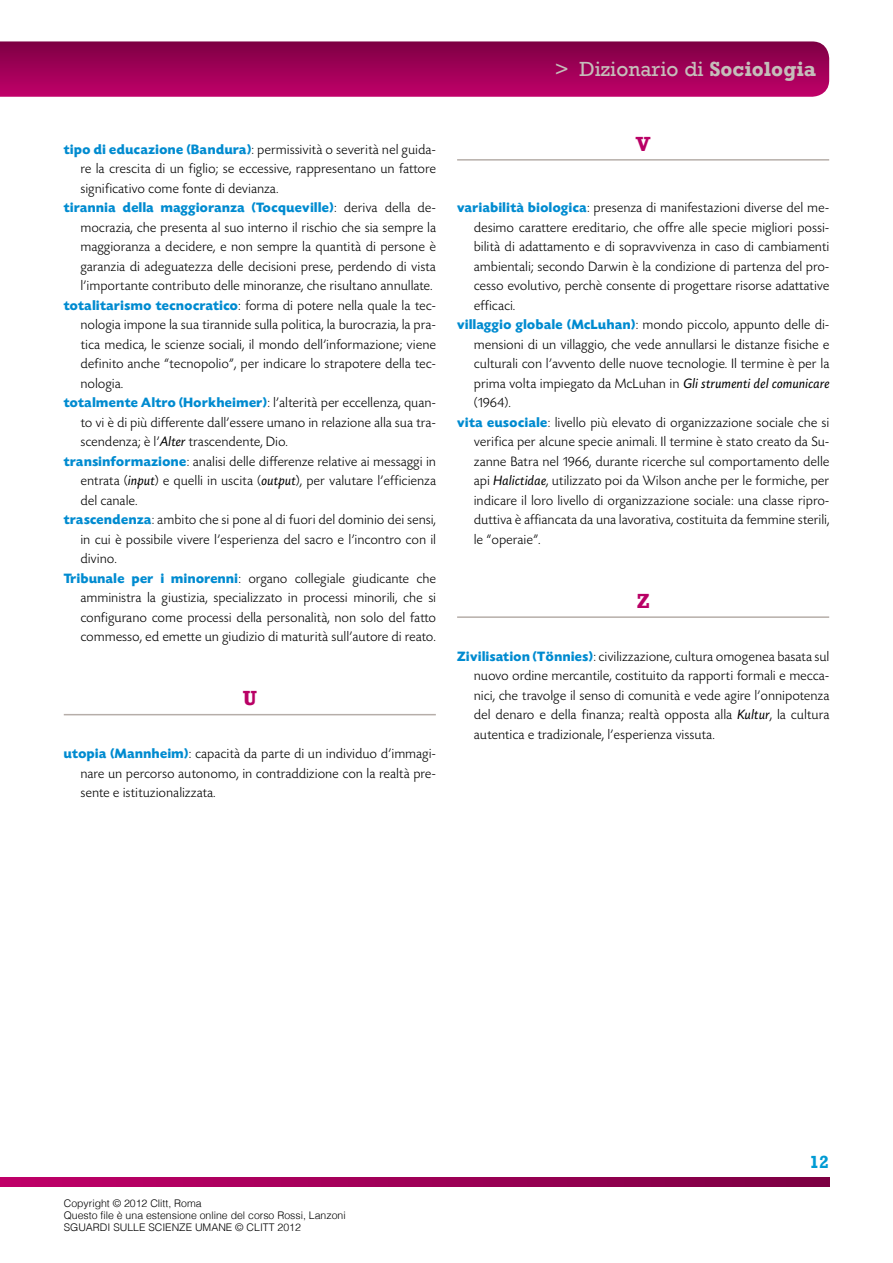
<style>
.page{position:relative;width:893px;height:1263px;background:#fff}
.page>*{position:absolute;margin:0;border:0;box-sizing:border-box;transform-origin:0 0}
.t1{font:21px "Rockwell";color:#c5beba}
.titolo_2{font:700 21px "Rockwell";color:#b90065}
.t2{font:700 18px "Rockwell";color:#009bd4}
.TESTO_BASE{font:300 14.25px/19.5px "Today SH";letter-spacing:.04em;color:#000;text-align:justify}
.t3{font:300 10.5px/12px "Helvetica";color:#000}
.s1{font-weight:700}
.s2{font-weight:700;color:#008bd0}
.s3{font-weight:400;font-style:italic}
</style>
<div class="page">
<svg style="left:0;top:41px;width:829px;height:56px;background:#a00358"></svg>
<svg style="left:0;top:1178px;width:829px;height:8px;background:#9e0056"></svg>
<hr style="left:64px;top:714px;width:372px;height:1px;background:#b6aea9">
<hr style="left:457px;top:159px;width:372px;height:2px;background:#b6aea9">
<hr style="left:457px;top:616px;width:372px;height:2px;background:#b6aea9">
<h1 class="t1" style="left:555px;top:57px;width:263px">&gt; Dizionario di <span class="s1">Sociologia</span></h1>
<p class="TESTO_BASE" style="left:81px;top:140px;width:357px;text-indent:-17px"><span class="s2">tipo di educazione (Bandura)</span>: permissività o severità nel guida&shy;re la crescita di un figlio; se eccessive, rappresentano un fattore significativo come fonte di devianza.</p>
<p class="TESTO_BASE" style="left:81px;top:198px;width:357px;text-indent:-17px"><span class="s2">tirannia della maggioranza (Tocqueville)</span>: deriva della de&shy;mocrazia, che presenta al suo interno il rischio che sia sempre la maggioranza a decidere, e non sempre la quantità di persone è garanzia di adeguatezza delle decisioni prese, perdendo di vista l’importante contributo delle minoranze, che risultano annullate.</p>
<p class="TESTO_BASE" style="left:81px;top:296px;width:357px;text-indent:-17px"><span class="s2">totalitarismo tecnocratico</span>: forma di potere nella quale la tec&shy;nologia impone la sua tirannide sulla politica, la burocrazia, la pra&shy;tica medica, le scienze sociali, il mondo dell’informazione; viene definito anche “tecnopolio”, per indicare lo strapotere della tec&shy;nologia.</p>
<p class="TESTO_BASE" style="left:81px;top:393px;width:357px;text-indent:-17px"><span class="s2">totalmente Altro (Horkheimer)</span>: l’alterità per eccellenza, quan&shy;to vi è di più differente dall’essere umano in relazione alla sua tra&shy;scendenza; è l’<span class="s3">Alter</span> trascendente, Dio.</p>
<p class="TESTO_BASE" style="left:81px;top:452px;width:357px;text-indent:-17px"><span class="s2">transinformazione</span>: analisi delle differenze relative ai messaggi in entrata (<span class="s3">input</span>) e quelli in uscita (<span class="s3">output</span>), per valutare l’efficienza del canale.</p>
<p class="TESTO_BASE" style="left:81px;top:510px;width:356px;text-indent:-17px"><span class="s2">trascendenza</span>: ambito che si pone al di fuori del dominio dei sensi, in cui è possibile vivere l’esperienza del sacro e l’incontro con il divino.</p>
<p class="TESTO_BASE" style="left:81px;top:569px;width:357px;text-indent:-17px"><span class="s2">Tribunale per i minorenni</span>: organo collegiale giudicante che amministra la giustizia, specializzato in processi minorili, che si configurano come processi della personalità, non solo del fatto commesso, ed emette un giudizio di maturità sull’autore di reato.</p>
<p class="titolo_2" style="left:243px;top:686px;width:16px">U</p>
<p class="TESTO_BASE" style="left:81px;top:744px;width:357px;text-indent:-17px"><span class="s2">utopia (Mannheim)</span>: capacità da parte di un individuo d’immagi&shy;nare un percorso autonomo, in contraddizione con la realtà pre&shy;sente e istituzionalizzata.</p>
<p class="titolo_2" style="left:636px;top:131px;width:16px">V</p>
<p class="TESTO_BASE" style="left:474px;top:198px;width:357px;text-indent:-17px"><span class="s2">variabilità biologica</span>: presenza di manifestazioni diverse del me&shy;desimo carattere ereditario, che offre alle specie migliori possi&shy;bilità di adattamento e di sopravvivenza in caso di cambiamenti ambientali; secondo Darwin è la condizione di partenza del pro&shy;cesso evolutivo, perchè consente di progettare risorse adattative efficaci.</p>
<p class="TESTO_BASE" style="left:474px;top:315px;width:357px;text-indent:-17px"><span class="s2">villaggio globale (McLuhan)</span>: mondo piccolo, appunto delle di&shy;mensioni di un villaggio, che vede annullarsi le distanze fisiche e culturali con l’avvento delle nuove tecnologie. Il termine è per la prima volta impiegato da McLuhan in <span class="s3">Gli strumenti del comunicare </span>(1964).</p>
<p class="TESTO_BASE" style="left:474px;top:413px;width:357px;text-indent:-17px"><span class="s2">vita eusociale</span>: livello più elevato di organizzazione sociale che si verifica per alcune specie animali. Il termine è stato creato da Su&shy;zanne Batra nel 1966, durante ricerche sul comportamento delle api <span class="s3">Halictidae</span>, utilizzato poi da Wilson anche per le formiche, per indicare il loro livello di organizzazione sociale: una classe ripro&shy;duttiva è affiancata da una lavorativa, costituita da femmine sterili, le “operaie”.</p>
<p class="titolo_2" style="left:636px;top:588px;width:15px">Z</p>
<p class="TESTO_BASE" style="left:474px;top:647px;width:357px;text-indent:-17px"><span class="s2">Zivilisation (Tönnies)</span>: civilizzazione, cultura omogenea basata sul nuovo ordine mercantile, costituito da rapporti formali e mecca&shy;nici, che travolge il senso di comunità e vede agire l’onnipotenza del denaro e della finanza; realtà opposta alla <span class="s3">Kultur</span>, la cultura autentica e tradizionale, l’esperienza vissuta.</p>
<p class="t3" style="left:64px;top:1197px;width:283px">Copyright © 2012 Clitt, Roma<br>Questo file è una estensione online del corso Rossi, Lanzoni<br>SGUARDI SULLE SCIENZE UMANE © CLITT 2012</p>
<p class="t2" style="left:809px;top:1151px;width:21px">12</p>
</div>
